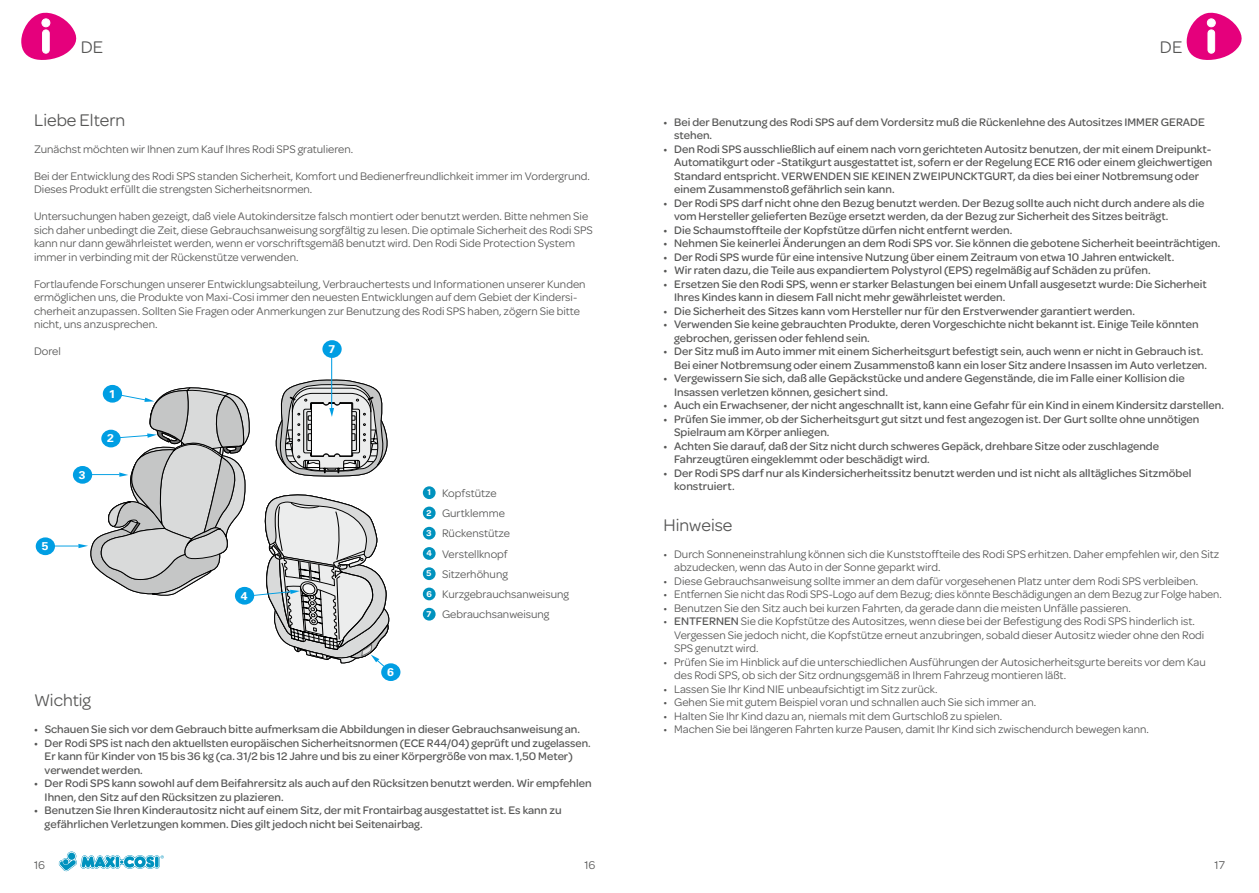
<style>
.page{position:relative;width:1259px;height:893px;background:#fff}
.page>*{position:absolute;margin:0;border:0;box-sizing:border-box;transform-origin:0 0}
.t1{font:18px "Omnes";color:#565655}
.t2{font:12px "Omnes";color:#565655}
.t3{font:500 11.7px/13.5px "Omnes";color:#565655}
.t4{font:11.7px/13.5px "Omnes";color:#565655}
.t5{font:700 11.25px "Univers";color:#fff;scale:1.09 1}
.s1{font-weight:600;font-size:9px;color:#fff}
.s2{font-weight:500}
</style>
<div class="page">
<svg style="left:21px;top:12px;width:56px;height:48px"></svg>
<svg style="left:1186px;top:12px;width:56px;height:48px"></svg>
<svg style="left:59px;top:851px;width:105px;height:20px"></svg>
<div style="left:423px;top:486px;width:12px;height:13px;background:#0092be;border-radius:50%"></div>
<div style="left:423px;top:507px;width:12px;height:12px;background:#0092be;border-radius:50%"></div>
<div style="left:423px;top:527px;width:12px;height:13px;background:#0092be;border-radius:50%"></div>
<div style="left:423px;top:547px;width:12px;height:13px;background:#0092be;border-radius:50%"></div>
<div style="left:423px;top:567px;width:12px;height:13px;background:#0092be;border-radius:50%"></div>
<div style="left:423px;top:588px;width:12px;height:12px;background:#0092be;border-radius:50%"></div>
<div style="left:423px;top:608px;width:12px;height:13px;background:#0092be;border-radius:50%"></div>
<svg style="left:73px;top:466px;width:19px;height:18px"></svg>
<div style="left:381px;top:663px;width:19px;height:18px;background:#009ee3;border-radius:50%"></div>
<hr style="left:331px;top:349px;width:1px;height:59px;background:#009ee3">
<div style="left:322px;top:340px;width:20px;height:18px;background:#009ee3;border-radius:50%"></div>
<hr style="left:45px;top:546px;width:34px;height:1px;background:#009ee3">
<div style="left:36px;top:537px;width:19px;height:18px;background:#009ee3;border-radius:50%"></div>
<svg style="left:78px;top:379px;width:313px;height:302px"></svg>
<h1 class="t1" style="left:81px;top:38px;width:24px">DE</h1>
<h1 class="t1" style="left:1160px;top:38px;width:24px">DE</h1>
<h1 class="t1" style="left:34px;top:110px;width:93px">Liebe Eltern</h1>
<p class="t4" style="left:34px;top:142px;width:321px">Zunächst möchten wir Ihnen zum Kauf Ihres Rodi SPS gratulieren.</p>
<p class="t4" style="left:34px;top:169px;width:557px">Bei der Entwicklung des Rodi SPS standen Sicherheit, Komfort und Bedienerfreundlichkeit immer im Vordergrund.<br>Dieses Produkt erfüllt die strengsten Sicherheitsnormen.</p>
<p class="t4" style="left:34px;top:210px;width:560px">Untersuchungen haben gezeigt, daß viele Autokindersitze falsch montiert oder benutzt werden. Bitte nehmen Sie sich daher unbedingt die Zeit, diese Gebrauchsanweisung sorgfältig zu lesen. Die optimale Sicherheit des Rodi SPS kann nur dann gewährleistet werden, wenn er vorschriftsgemäß benutzt wird. Den Rodi Side Protection System immer in verbinding mit der Rückenstütze verwenden.</p>
<p class="t4" style="left:34px;top:277px;width:553px">Fortlaufende Forschungen unserer Entwicklungsabteilung, Verbrauchertests und Informationen unserer Kunden ermöglichen uns, die Produkte von Maxi-Cosi immer den neuesten Entwicklungen auf dem Gebiet der Kindersi&shy;cherheit anzupassen. Sollten Sie Fragen oder Anmerkungen zur Benutzung des Rodi SPS haben, zögern Sie bitte nicht, uns anzusprechen.</p>
<p class="t4" style="left:34px;top:345px;width:28px">Dorel</p>
<p class="t5" style="left:328px;top:342px;width:8px">7</p>
<p class="t5" style="left:42px;top:540px;width:8px">5</p>
<p class="t5" style="left:79px;top:468px;width:8px">3</p>
<p class="t5" style="left:109px;top:387px;width:8px">1</p>
<p class="t5" style="left:107px;top:432px;width:8px">2</p>
<p class="t5" style="left:241px;top:589px;width:8px">4</p>
<p class="t5" style="left:387px;top:666px;width:8px">6</p>
<p class="t4" style="left:426px;top:483px;width:144px;line-height:20.2px"><span class="s1">1</span> Kopfstütze<br><span class="s1">2</span> Gurtklemme<br><span class="s1">3</span> Rückenstütze<br><span class="s1">4</span> Verstellknopf<br><span class="s1">5</span> Sitzerhöhung<br><span class="s1">6</span> Kurzgebrauchsanweisung<br><span class="s1">7</span> Gebrauchsanweisung</p>
<h1 class="t1" style="left:34px;top:690px;width:59px">Wichtig</h1>
<p class="t3" style="left:34px;top:722px;width:547px">• Schauen Sie sich vor dem Gebrauch bitte aufmerksam die Abbildungen in dieser Gebrauchsanweisung an.</p>
<p class="t3" style="left:45px;top:736px;width:547px;text-indent:-11px">• Der Rodi SPS ist nach den aktuellsten europäischen Sicherheitsnormen (ECE R44/04) geprüft und zugelassen.<br>Er kann für Kinder von 15 bis 36 kg (ca. 31/2 bis 12 Jahre und bis zu einer Körpergröße von max. 1,50 Meter) verwendet werden.</p>
<p class="t3" style="left:45px;top:776px;width:548px;text-indent:-11px">• Der Rodi SPS kann sowohl auf dem Beifahrersitz als auch auf den Rücksitzen benutzt werden. Wir empfehlen<br>Ihnen, den Sitz auf den Rücksitzen zu plazieren.</p>
<p class="t3" style="left:45px;top:803px;width:518px;text-indent:-11px">• Benutzen Sie Ihren Kinderautositz nicht auf einem Sitz, der mit Frontairbag ausgestattet ist. Es kann zu gefährlichen Verletzungen kommen. Dies gilt jedoch nicht bei Seitenairbag.</p>
<p class="t3" style="left:674px;top:115px;width:532px;text-indent:-11px">• Bei der Benutzung des Rodi SPS auf dem Vordersitz muß die Rückenlehne des Autositzes IMMER GERADE stehen.</p>
<p class="t3" style="left:674px;top:142px;width:540px;text-indent:-11px">• Den Rodi SPS ausschließlich auf einem nach vorn gerichteten Autositz benutzen, der mit einem Dreipunkt-Automatikgurt oder -Statikgurt ausgestattet ist, sofern er der Regelung ECE R16 oder einem gleichwertigen Standard entspricht. VERWENDEN SIE KEINEN ZWEIPUNCKTGURT, da dies bei einer Notbremsung oder einem Zusammenstoß gefährlich sein kann.</p>
<p class="t3" style="left:674px;top:196px;width:532px;text-indent:-11px">• Der Rodi SPS darf nicht ohne den Bezug benutzt werden. Der Bezug sollte auch nicht durch andere als die vom Hersteller gelieferten Bezüge ersetzt werden, da der Bezug zur Sicherheit des Sitzes beiträgt.</p>
<p class="t3" style="left:663px;top:223px;width:350px">• Die Schaumstoffteile der Kopfstütze dürfen nicht entfernt werden.</p>
<p class="t3" style="left:663px;top:236px;width:558px">• Nehmen Sie keinerlei Änderungen an dem Rodi SPS vor. Sie können die gebotene Sicherheit beeinträchtigen.</p>
<p class="t3" style="left:663px;top:250px;width:512px">• Der Rodi SPS wurde für eine intensive Nutzung über einem Zeitraum von etwa 10 Jahren entwickelt.</p>
<p class="t3" style="left:663px;top:263px;width:488px">• Wir raten dazu, die Teile aus expandiertem Polystyrol (EPS) regelmäßig auf Schäden zu prüfen.</p>
<p class="t3" style="left:674px;top:277px;width:534px;text-indent:-11px">• Ersetzen Sie den Rodi SPS, wenn er starker Belastungen bei einem Unfall ausgesetzt wurde: Die Sicherheit<br>Ihres Kindes kann in diesem Fall nicht mehr gewährleistet werden.</p>
<p class="t3" style="left:663px;top:304px;width:473px">• Die Sicherheit des Sitzes kann vom Hersteller nur für den Erstverwender garantiert werden.</p>
<p class="t3" style="left:674px;top:317px;width:526px;text-indent:-11px">• Verwenden Sie keine gebrauchten Produkte, deren Vorgeschichte nicht bekannt ist. Einige Teile könnten gebrochen, gerissen oder fehlend sein.</p>
<p class="t3" style="left:674px;top:344px;width:534px;text-indent:-11px">• Der Sitz muß im Auto immer mit einem Sicherheitsgurt befestigt sein, auch wenn er nicht in Gebrauch ist.<br>Bei einer Notbremsung oder einem Zusammenstoß kann ein loser Sitz andere Insassen im Auto verletzen.</p>
<p class="t3" style="left:674px;top:371px;width:512px;text-indent:-11px">• Vergewissern Sie sich, daß alle Gepäckstücke und andere Gegenstände, die im Falle einer Kollision die<br>Insassen verletzen können, gesichert sind.</p>
<p class="t3" style="left:663px;top:398px;width:562px">• Auch ein Erwachsener, der nicht angeschnallt ist, kann eine Gefahr für ein Kind in einem Kindersitz darstellen.</p>
<p class="t3" style="left:674px;top:412px;width:527px;text-indent:-11px">• Prüfen Sie immer, ob der Sicherheitsgurt gut sitzt und fest angezogen ist. Der Gurt sollte ohne unnötigen<br>Spielraum am Körper anliegen.</p>
<p class="t3" style="left:674px;top:439px;width:486px;text-indent:-11px">• Achten Sie darauf, daß der Sitz nicht durch schweres Gepäck, drehbare Sitze oder zuschlagende<br>Fahrzeugtüren eingeklemmt oder beschädigt wird.</p>
<p class="t3" style="left:674px;top:466px;width:519px;text-indent:-11px">• Der Rodi SPS darf nur als Kindersicherheitssitz benutzt werden und ist nicht als alltägliches Sitzmöbel konstruiert.</p>
<h1 class="t1" style="left:663px;top:515px;width:70px">Hinweise</h1>
<p class="t4" style="left:674px;top:547px;width:547px;text-indent:-11px">• Durch Sonneneinstrahlung können sich die Kunststoffteile des Rodi SPS erhitzen. Daher empfehlen wir, den Sitz abzudecken, wenn das Auto in der Sonne geparkt wird.</p>
<p class="t4" style="left:663px;top:574px;width:536px">• Diese Gebrauchsanweisung sollte immer an dem dafür vorgesehenen Platz unter dem Rodi SPS verbleiben.</p>
<p class="t4" style="left:663px;top:588px;width:560px">• Entfernen Sie nicht das Rodi SPS-Logo auf dem Bezug; dies könnte Beschädigungen an dem Bezug zur Folge haben.</p>
<p class="t4" style="left:663px;top:601px;width:469px">• Benutzen Sie den Sitz auch bei kurzen Fahrten, da gerade dann die meisten Unfälle passieren.</p>
<p class="t4" style="left:674px;top:615px;width:532px;text-indent:-11px">• <span class="s2">ENTFERNEN</span> Sie die Kopfstütze des Autositzes, wenn diese bei der Befestigung des Rodi SPS hinderlich ist.<br>Vergessen Sie jedoch nicht, die Kopfstütze erneut anzubringen, sobald dieser Autositz wieder ohne den Rodi<br>SPS genutzt wird.</p>
<p class="t4" style="left:674px;top:655px;width:533px;text-indent:-11px">• Prüfen Sie im Hinblick auf die unterschiedlichen Ausführungen der Autosicherheitsgurte bereits vor dem Kau des Rodi SPS, ob sich der Sitz ordnungsgemäß in Ihrem Fahrzeug montieren läßt.</p>
<p class="t4" style="left:663px;top:682px;width:275px">• Lassen Sie Ihr Kind NIE unbeaufsichtigt im Sitz zurück.</p>
<p class="t4" style="left:663px;top:696px;width:374px">• Gehen Sie mit gutem Beispiel voran und schnallen auch Sie sich immer an.</p>
<p class="t4" style="left:663px;top:709px;width:340px">• Halten Sie Ihr Kind dazu an, niemals mit dem Gurtschloß zu spielen.</p>
<p class="t4" style="left:663px;top:723px;width:487px">• Machen Sie bei längeren Fahrten kurze Pausen, damit Ihr Kind sich zwischendurch bewegen kann.</p>
<p class="t2" style="left:34px;top:858px;width:13px">16</p>
<p class="t2" style="left:1214px;top:858px;width:12px">17</p>
<p class="t2" style="left:584px;top:858px;width:13px">16</p>
</div>
